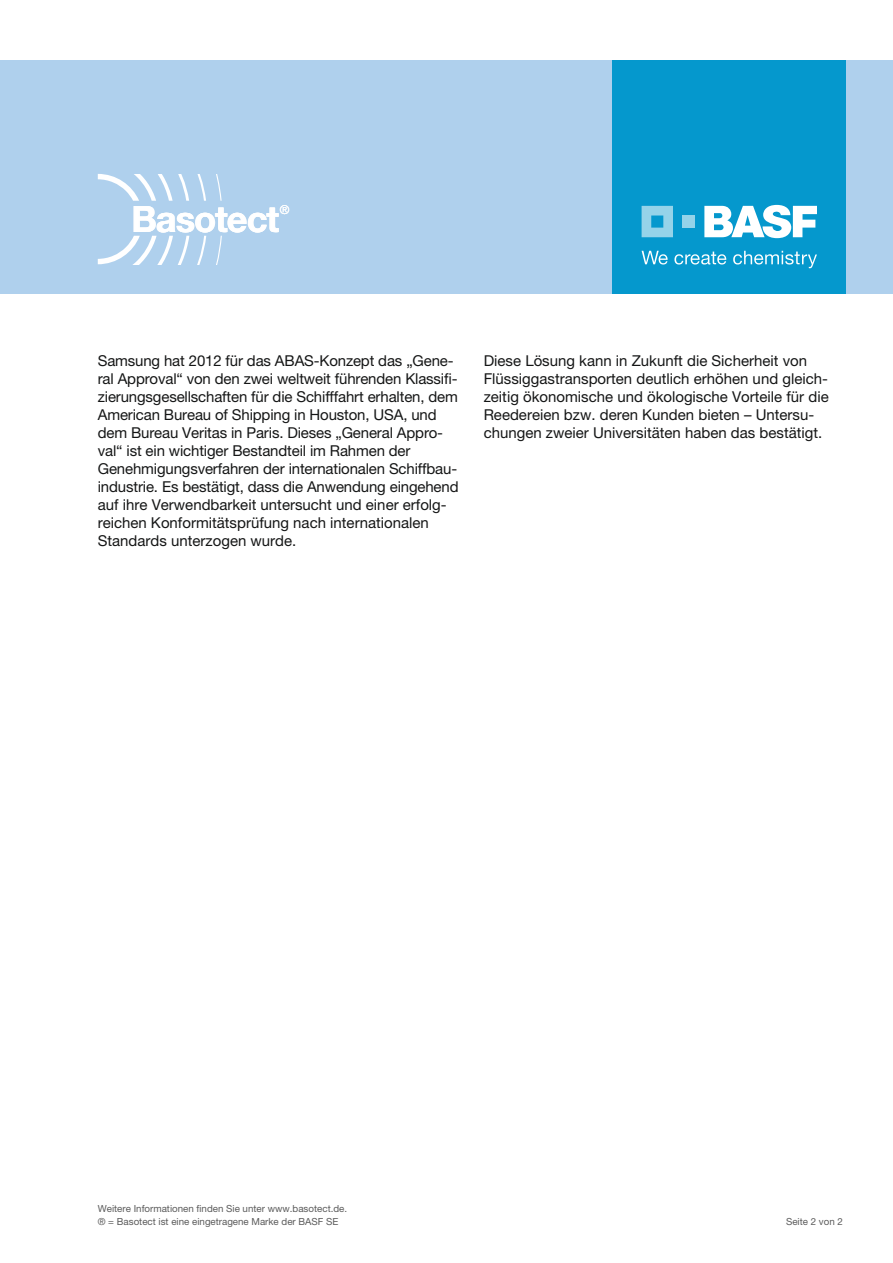
<style>
.page{position:relative;width:893px;height:1263px;background:#fff}
.page>*{position:absolute;margin:0;border:0;box-sizing:border-box;transform-origin:0 0}
.t1{font:700 36.3px "Helvetica Neue LT Pro";letter-spacing:-.03em;color:#fff}
.t2{font:15px/18px "Helvetica Neue LT Pro";letter-spacing:-.01em;color:#151616}
.t3{font:300 12.15px "Helvetica Neue LT Pro";color:#fff}
.t4{font:9.75px/13.5px "Helvetica Neue LT Pro";color:#5b5b5b}
</style>
<div class="page">
<div style="left:0;top:60px;width:893px;height:234px;background:#afd0ed"></div>
<div style="left:612px;top:60px;width:234px;height:234px;background:#0598cd"></div>
<svg style="left:642px;top:206px;width:31px;height:31px"></svg>
<div style="left:683px;top:215px;width:12px;height:13px;background:#95d3e9"></div>
<svg style="left:704px;top:205px;width:113px;height:33px"></svg>
<svg style="left:642px;top:251px;width:26px;height:13px"></svg>
<svg style="left:674px;top:252px;width:52px;height:12px"></svg>
<svg style="left:733px;top:251px;width:84px;height:17px"></svg>
<svg style="left:98px;top:174px;width:124px;height:90px"></svg>
<h1 class="t1" style="left:131px;top:196px;width:149px">Basotect</h1>
<p class="t3" style="left:280px;top:202px;width:11px">®</p>
<p class="t2" style="left:98px;top:351px;width:362px">Samsung hat 2012 für das ABAS-Konzept das „Gene&shy;ral Approval“ von den zwei weltweit führenden Klassifi&shy;zierungsgesellschaften für die Schifffahrt erhalten, dem American Bureau of Shipping in Houston, USA, und dem Bureau Veritas in Paris. Dieses „General Appro&shy;val“ ist ein wichtiger Bestandteil im Rahmen der Genehmigungsverfahren der internationalen Schiffbau&shy;industrie. Es bestätigt, dass die Anwendung eingehend auf ihre Verwendbarkeit untersucht und einer erfolg&shy;reichen Konformitätsprüfung nach internationalen Standards unterzogen wurde.</p>
<p class="t2" style="left:484px;top:351px;width:347px">Diese Lösung kann in Zukunft die Sicherheit von Flüssiggastransporten deutlich erhöhen und gleich&shy;zeitig ökonomische und ökologische Vorteile für die Reedereien bzw. deren Kunden bieten – Untersu&shy;chungen zweier Universitäten haben das bestätigt.</p>
<p class="t4" style="left:98px;top:1201px;width:251px">Weitere Informationen finden Sie unter www.basotect.de. ® = Basotect ist eine eingetragene Marke der BASF SE</p>
<p class="t4" style="left:786px;top:1215px;width:58px">Seite 2 von 2</p>
</div>
